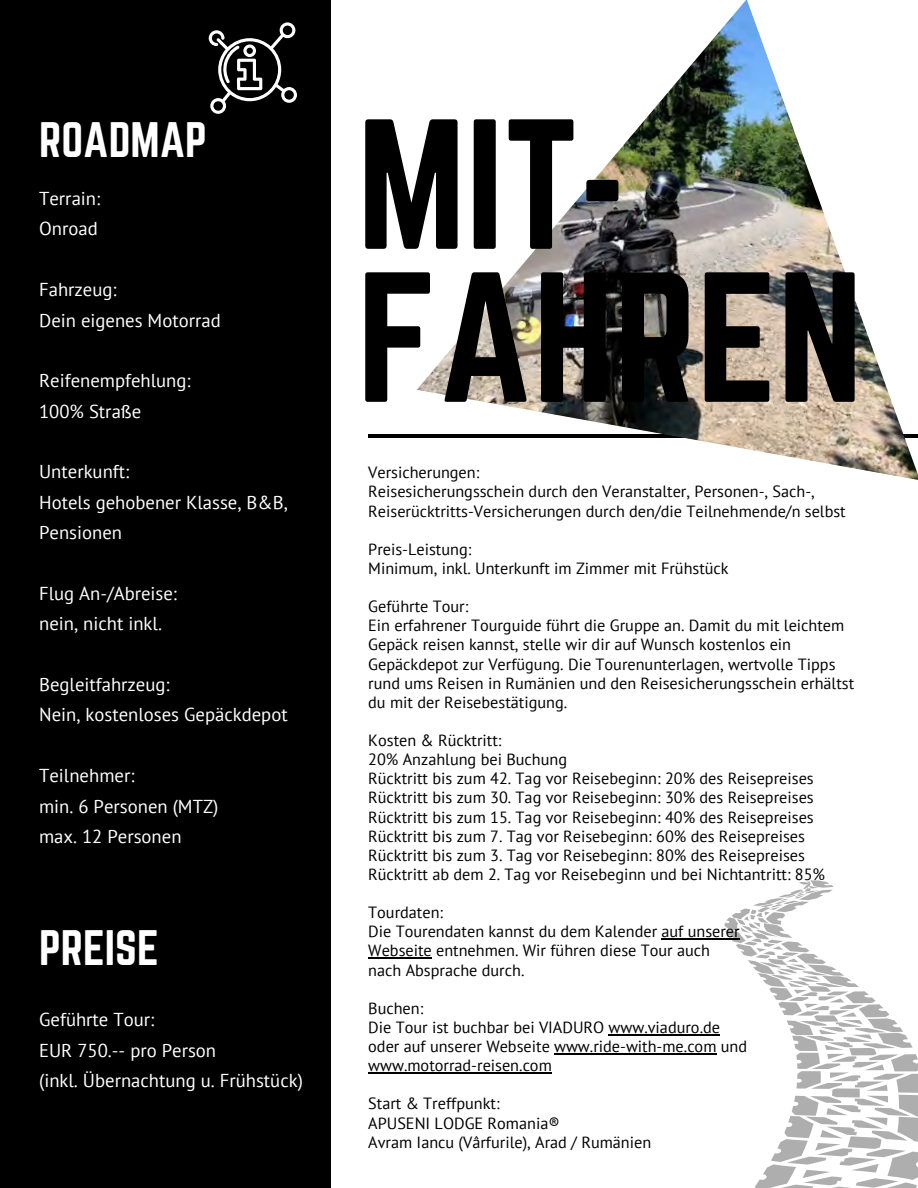
<style>
.page{position:relative;width:918px;height:1188px;background:#fff}
.page>*{position:absolute;margin:0;border:0;box-sizing:border-box;transform-origin:0 0}
.t1{font:161.85px "Norwester";color:#000}
.t2{font:43.65px "Norwester";color:#fff}
.t3{font:18.6px/30.3px "PT Sans";color:#fff}
.t4{font:16.2px/19.2px "PT Sans";color:#000}
</style>
<div class="page">
<div style="left:0;top:0;width:330px;height:1188px;background:#000"></div>
<hr style="left:368px;top:434px;width:550px;height:4px;background:#000">
<svg style="left:724px;top:880px;width:194px;height:308px"></svg>
<img style="left:417px;top:0;width:501px;height:480px">
<svg style="left:209px;top:22px;width:87px;height:92px"></svg>
<hr style="left:661px;top:938px;width:79px;height:2px;background:#000">
<hr style="left:368px;top:958px;width:64px;height:1px;background:#000">
<hr style="left:609px;top:1034px;width:111px;height:1px;background:#000">
<hr style="left:554px;top:1053px;width:162px;height:1px;background:#000">
<hr style="left:368px;top:1072px;width:184px;height:1px;background:#000">
<p class="t2" style="left:39px;top:113px;width:169px">ROADMAP</p>
<p class="t3" style="left:39px;top:183px;width:63px">Terrain:</p>
<p class="t3" style="left:39px;top:213px;width:60px">Onroad</p>
<p class="t3" style="left:39px;top:274px;width:79px">Fahrzeug:</p>
<p class="t3" style="left:39px;top:305px;width:183px">Dein eigenes Motorrad</p>
<p class="t3" style="left:39px;top:365px;width:153px">Reifenempfehlung:</p>
<p class="t3" style="left:39px;top:396px;width:104px">100% Straße</p>
<p class="t3" style="left:39px;top:456px;width:92px">Unterkunft:</p>
<p class="t3" style="left:39px;top:487px;width:250px">Hotels gehobener Klasse, B&amp;B,<br>Pensionen</p>
<p class="t3" style="left:39px;top:578px;width:139px">Flug An-/Abreise:</p>
<p class="t3" style="left:39px;top:608px;width:124px">nein, nicht inkl.</p>
<p class="t3" style="left:39px;top:669px;width:132px">Begleitfahrzeug:</p>
<p class="t3" style="left:39px;top:699px;width:250px">Nein, kostenloses Gepäckdepot</p>
<p class="t3" style="left:39px;top:760px;width:97px">Teilnehmer:</p>
<p class="t3" style="left:39px;top:791px;width:181px">min. 6 Personen (MTZ)</p>
<p class="t3" style="left:39px;top:821px;width:144px">max. 12 Personen</p>
<p class="t2" style="left:39px;top:922px;width:121px">PREISE</p>
<p class="t3" style="left:39px;top:1004px;width:117px">Geführte Tour:</p>
<p class="t3" style="left:39px;top:1034px;width:179px">EUR 750.-- pro Person</p>
<p class="t3" style="left:39px;top:1065px;width:265px">(inkl. Übernachtung u. Frühstück)</p>
<p class="t1" style="left:357px;top:87px;width:271px">MIT-</p>
<p class="t1" style="left:357px;top:240px;width:507px">FAHREN</p>
<p class="t4" style="left:368px;top:463px;width:113px">Versicherungen:</p>
<p class="t4" style="left:368px;top:482px;width:479px">Reisesicherungsschein durch den Veranstalter, Personen-, Sach-,<br>Reiserücktritts-Versicherungen durch den/die Teilnehmende/n selbst</p>
<p class="t4" style="left:368px;top:539px;width:104px">Preis-Leistung:</p>
<p class="t4" style="left:368px;top:558px;width:362px">Minimum, inkl. Unterkunft im Zimmer mit Frühstück</p>
<p class="t4" style="left:368px;top:597px;width:102px">Geführte Tour:</p>
<p class="t4" style="left:368px;top:616px;width:487px">Ein erfahrener Tourguide führt die Gruppe an. Damit du mit leichtem Gepäck reisen kannst, stelle wir dir auf Wunsch kostenlos ein Gepäckdepot zur Verfügung. Die Tourenunterlagen, wertvolle Tipps rund ums Reisen in Rumänien und den Reisesicherungsschein erhältst du mit der Reisebestätigung.</p>
<p class="t4" style="left:368px;top:730px;width:135px">Kosten &amp; Rücktritt:</p>
<p class="t4" style="left:368px;top:750px;width:200px">20% Anzahlung bei Buchung</p>
<p class="t4" style="left:368px;top:769px;width:447px">Rücktritt bis zum 42. Tag vor Reisebeginn: 20% des Reisepreises</p>
<p class="t4" style="left:368px;top:788px;width:447px">Rücktritt bis zum 30. Tag vor Reisebeginn: 30% des Reisepreises</p>
<p class="t4" style="left:368px;top:807px;width:447px">Rücktritt bis zum 15. Tag vor Reisebeginn: 40% des Reisepreises</p>
<p class="t4" style="left:368px;top:826px;width:438px">Rücktritt bis zum 7. Tag vor Reisebeginn: 60% des Reisepreises</p>
<p class="t4" style="left:368px;top:845px;width:438px">Rücktritt bis zum 3. Tag vor Reisebeginn: 80% des Reisepreises</p>
<p class="t4" style="left:368px;top:864px;width:458px">Rücktritt ab dem 2. Tag vor Reisebeginn und bei Nichtantritt: 85%</p>
<p class="t4" style="left:368px;top:903px;width:76px">Tourdaten:</p>
<p class="t4" style="left:368px;top:922px;width:373px">Die Tourendaten kannst du dem Kalender auf unserer</p>
<p class="t4" style="left:368px;top:941px;width:343px">Webseite entnehmen. Wir führen diese Tour auch</p>
<p class="t4" style="left:368px;top:960px;width:158px">nach Absprache durch.</p>
<p class="t4" style="left:368px;top:998px;width:57px">Buchen:</p>
<p class="t4" style="left:368px;top:1017px;width:353px">Die Tour ist buchbar bei VIADURO www.viaduro.de</p>
<p class="t4" style="left:368px;top:1036px;width:380px">oder auf unserer Webseite www.ride-with-me.com und</p>
<p class="t4" style="left:368px;top:1056px;width:185px">www.motorrad-reisen.com</p>
<p class="t4" style="left:368px;top:1094px;width:133px">Start &amp; Treffpunkt:</p>
<p class="t4" style="left:368px;top:1113px;width:193px">APUSENI LODGE Romania®</p>
<p class="t4" style="left:368px;top:1132px;width:285px">Avram Iancu (Vârfurile), Arad / Rumänien</p>
</div>
